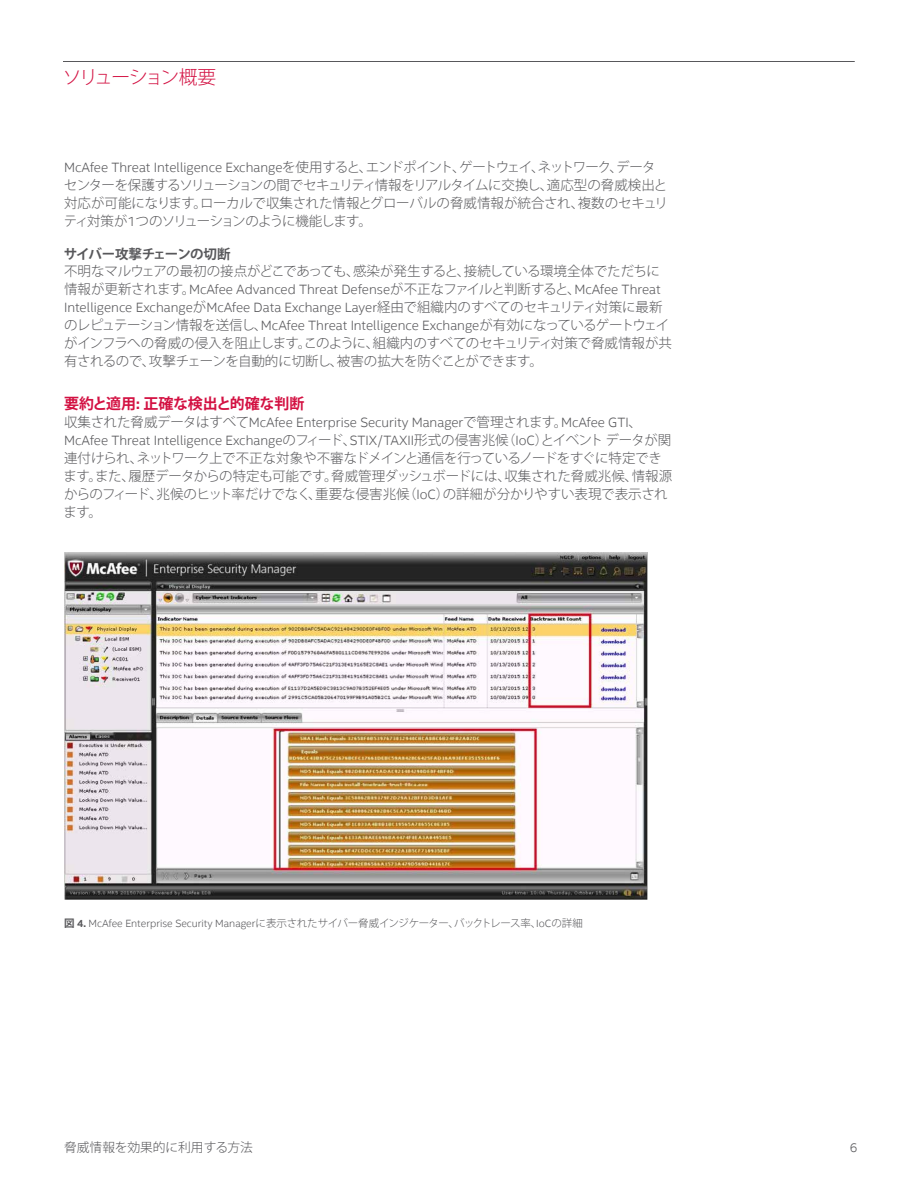
<style>
.page{position:relative;width:918px;height:1188px;background:#fff}
.page>*{position:absolute;margin:0;border:0;box-sizing:border-box;transform-origin:0 0}
.t1{font:300 18.75px "Koz Go Pr 6 N";letter-spacing:-.11em;color:#d31142}
.t2{font:700 15px "Koz Go Pr 6 N";letter-spacing:-.02em;color:#d31142}
.t3{font:300 13.5px/18px "Koz Go Pr 6 N";letter-spacing:-.02em;color:#58585b}
.t4{font:300 13.5px/18px "Intel Clear";color:#58585b}
.t5{font:700 13.5px "Koz Go Pr 6 N";letter-spacing:-.04em;color:#58585b}
.t6{font:300 12.75px "Koz Go Pr 6 N";color:#58585b}
.t7{font:300 12.75px "Intel Clear";color:#58585b}
.t8{font:300 10.5px "Intel Clear";color:#58585b}
.s1{font-family:"Koz Go Pr 6 N"}
.s2{font-family:"Intel Clear"}
.s3{font-family:"Koz Go Pr 6 N";font-weight:700}
.s4{font-weight:700}
</style>
<div class="page">
<hr style="left:63px;top:61px;width:792px;height:1px;background:#58585b">
<img style="left:64px;top:553px;width:583px;height:346px">
<h1 class="t1" style="left:63px;top:67px;width:155px">ソリューション概要</h1>
<p class="t4" style="left:64px;top:158px;width:593px">McAfee Threat Intelligence Exchange<span class="s1">を使用すると、エンドポイント、ゲートウェイ、ネットワーク、データ</span></p>
<p class="t3" style="left:64px;top:176px;width:606px;text-align:justify">センターを保護するソリューションの間でセキュリティ情報をリアルタイムに交換し、適応型の脅威検出と対応が可能になります。ローカルで収集された情報とグローバルの脅威情報が統合され、複数のセキュリティ対策が<span class="s2">1</span>つのソリューションのように機能します。</p>
<p class="t5" style="left:64px;top:246px;width:168px">サイバー攻撃チェーンの切断</p>
<p class="t3" style="left:64px;top:262px;width:598px">不明なマルウェアの最初の接点がどこであっても、感染が発生すると、接続している環境全体でただちに</p>
<p class="t4" style="left:64px;top:280px;width:607px"><span class="s1">情報が更新されます。</span>McAfee Advanced Threat Defense<span class="s1">が不正なファイルと判断すると、</span>McAfee Threat<br>Intelligence Exchange<span class="s1">が</span>McAfee Data Exchange Layer<span class="s1">経由で組織内のすべてのセキュリティ対策に最新のレピュテーション情報を送信し、</span>McAfee Threat Intelligence Exchange<span class="s1">が有効になっているゲートウェイ</span></p>
<p class="t3" style="left:64px;top:334px;width:609px">がインフラへの脅威の侵入を阻止します。このように、組織内のすべてのセキュリティ対策で脅威情報が共有されるので、攻撃チェーンを自動的に切断し、被害の拡大を防ぐことができます。</p>
<p class="t2" style="left:64px;top:395px;width:242px">要約と適用<span class="s2">:</span> 正確な検出と的確な判断</p>
<p class="t4" style="left:64px;top:413px;width:609px"><span class="s1">収集された脅威データはすべて</span>McAfee Enterprise Security Manager<span class="s1">で管理されます。</span>McAfee GTI<span class="s1">、<br></span>McAfee Threat Intelligence Exchange<span class="s1">のフィード、</span>STIX/TAXII<span class="s1">形式の侵害兆候（</span>IoC<span class="s1">）とイベントデータが関</span></p>
<p class="t3" style="left:64px;top:449px;width:610px">連付けられ、ネットワーク上で不正な対象や不審なドメインと通信を行っているノードをすぐに特定できます。また、履歴データからの特定も可能です。脅威管理ダッシュボードには、収集された脅威兆候、情報源からのフィード、兆候のヒット率だけでなく、重要な侵害兆候（<span class="s2">IoC</span>）の詳細が分かりやすい表現で表示されます。</p>
<p class="t8" style="left:64px;top:917px;width:520px"><span class="s3">図</span> <span class="s4">4.</span> McAfee Enterprise Security Manager<span class="s1">に表示されたサイバー脅威インジケーター、バックトレース率、</span>IoC<span class="s1">の詳細</span></p>
<p class="t6" style="left:64px;top:1140px;width:190px">脅威情報を効果的に利用する方法</p>
<p class="t7" style="left:850px;top:1140px;width:9px">6</p>
</div>
